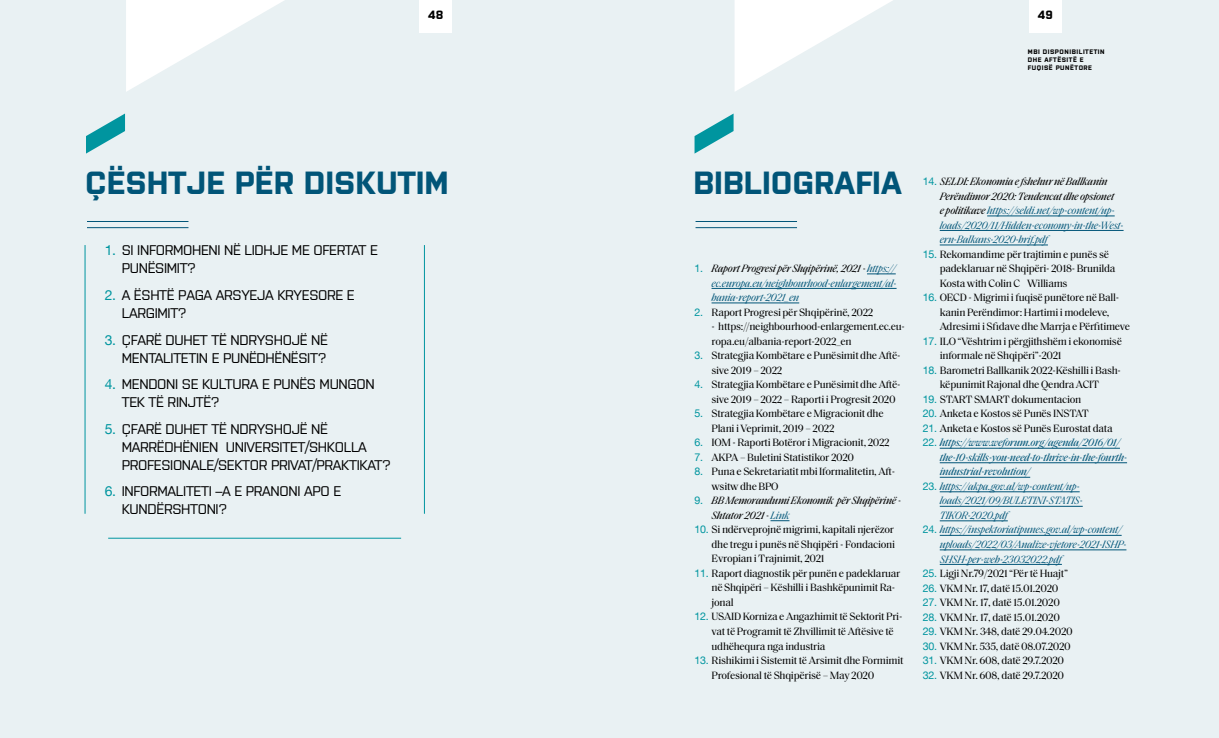
<style>
.page{position:relative;width:1219px;height:738px;background:#fff}
.page>*{position:absolute;margin:0;border:0;box-sizing:border-box;transform-origin:0 0}
.t1{font:700 32px "Purista";color:#015578}
.t2{font:500 14px/18px "Purista";letter-spacing:-.025em;color:#000}
.t3{font:700 12px "Purista";color:#000}
.t4{font:10.7px/14.5px "Saol Text";letter-spacing:-.025em;color:#000}
.t5{font:italic 10.7px/14.5px "Saol Text";letter-spacing:-.025em;color:#015578}
.t6{font:italic 10.7px/14.5px "Saol Text";letter-spacing:-.025em;color:#015578}
.t7{font:italic 10.7px/14.5px "Saol Text";letter-spacing:-.025em;color:#000}
.t8{font:700 6.5px/8px "Purista";letter-spacing:.08em;color:#000}
.s1{font-family:"Helvetica Neue LT Com";font-weight:400;color:#00959f}
.s2{font-family:"Helvetica Neue LT Com";font-style:normal;color:#00959f}
.s3{color:#000}
.s4{font-family:"Helvetica Neue LT Com";color:#00959f}
.s5{color:#015578}
</style>
<div class="page">
<div style="left:0;top:0;width:1219px;height:737px;background:#e9f1f3"></div>
<hr style="left:695px;top:221px;width:102px;height:1px;background:#015578">
<hr style="left:695px;top:227px;width:102px;height:1px;background:#015578">
<hr style="left:87px;top:221px;width:101px;height:1px;background:#015578">
<hr style="left:87px;top:227px;width:101px;height:1px;background:#015578">
<svg style="left:694px;top:113px;width:40px;height:40px"></svg>
<svg style="left:86px;top:113px;width:39px;height:40px"></svg>
<svg style="left:867px;top:273px;width:29px;height:1px"></svg>
<hr style="left:711px;top:288px;width:185px;height:1px;background:#015578">
<hr style="left:711px;top:302px;width:88px;height:1px;background:#015578">
<svg style="left:770px;top:520px;width:19px;height:1px"></svg>
<hr style="left:987px;top:215px;width:128px;height:1px;background:#015578">
<hr style="left:940px;top:230px;width:183px;height:1px;background:#015578">
<hr style="left:940px;top:244px;width:108px;height:1px;background:#015578">
<hr style="left:940px;top:447px;width:180px;height:1px;background:#015578">
<hr style="left:940px;top:462px;width:187px;height:1px;background:#015578">
<hr style="left:940px;top:476px;width:90px;height:1px;background:#015578">
<hr style="left:940px;top:491px;width:140px;height:1px;background:#015578">
<hr style="left:940px;top:505px;width:143px;height:1px;background:#015578">
<hr style="left:940px;top:520px;width:68px;height:1px;background:#015578">
<hr style="left:940px;top:534px;width:182px;height:1px;background:#015578">
<hr style="left:940px;top:549px;width:186px;height:1px;background:#015578">
<hr style="left:940px;top:563px;width:122px;height:1px;background:#015578">
<svg style="left:735px;top:0;width:158px;height:91px"></svg>
<svg style="left:126px;top:0;width:158px;height:92px"></svg>
<hr style="left:85px;top:245px;width:1px;height:268px;background:#00959f">
<hr style="left:424px;top:245px;width:1px;height:268px;background:#00959f">
<hr style="left:108px;top:537px;width:293px;height:1px;background:#00959f">
<div style="left:419px;top:0;width:33px;height:33px;background:#fff"></div>
<div style="left:1029px;top:0;width:33px;height:33px;background:#fff"></div>
<p class="t3" style="left:428px;top:6px;width:17px">48</p>
<p class="t3" style="left:1038px;top:6px;width:16px">49</p>
<p class="t8" style="left:1028px;top:47px;width:78px">MBI DISPONIBILITETIN<br>DHE AFTËSITË E<br>FUQISË PUNËTORE</p>
<h1 class="t1" style="left:85px;top:159px;width:365px">ÇËSHTJE PËR DISKUTIM</h1>
<h1 class="t1" style="left:694px;top:159px;width:210px">BIBLIOGRAFIA</h1>
<h2 class="t2" style="left:122px;top:240px;width:258px;text-indent:-17px"><span class="s1">1.</span> SI INFORMOHENI NË LIDHJE ME OFERTAT E<br>PUNËSIMIT?</h2>
<h2 class="t2" style="left:122px;top:285px;width:235px;text-indent:-17px"><span class="s1">2.</span> A ËSHTË PAGA ARSYEJA KRYESORE E<br>LARGIMIT?</h2>
<h2 class="t2" style="left:105px;top:329px;width:225px;text-align:right"><span class="s1">3.</span> ÇFARË DUHET TË NDRYSHOJË NË<br>MENTALITETIN E PUNËDHËNËSIT?</h2>
<h2 class="t2" style="left:122px;top:374px;width:254px;text-indent:-17px"><span class="s1">4.</span> MENDONI SE KULTURA E PUNËS MUNGON<br>TEK TË RINJTË?</h2>
<h2 class="t2" style="left:122px;top:418px;width:271px;text-indent:-17px"><span class="s1">5.</span> ÇFARË DUHET TË NDRYSHOJË NË<br>MARRËDHËNIEN UNIVERSITET/SHKOLLA<br>PROFESIONALE/SEKTOR PRIVAT/PRAKTIKAT?</h2>
<h2 class="t2" style="left:122px;top:481px;width:221px;text-indent:-17px"><span class="s1">6.</span> INFORMALITETI –A E PRANONI APO E<br>KUNDËRSHTONI?</h2>
<p class="t5" style="left:711px;top:260px;width:186px;text-align:justify;text-indent:-17px"><span class="s2">1.</span> <span class="s3">Raport Progresi për Shqipërinë, 2021 -</span> https:// ec.europa.eu/neighbourhood-enlargement/al&shy;bania-report-2021_en</p>
<p class="t4" style="left:694px;top:304px;width:180px"><span class="s4">2.</span> Raport Progresi për Shqipërinë, 2022</p>
<p class="t4" style="left:711px;top:318px;width:195px">- https://neighbourhood-enlargement.ec.eu&shy;ropa.eu/albania-report-2022_en</p>
<p class="t4" style="left:711px;top:347px;width:191px;text-indent:-17px"><span class="s4">3.</span> Strategjia Kombëtare e Punësimit dhe Aftë&shy;sive 2019 – 2022</p>
<p class="t4" style="left:711px;top:376px;width:191px;text-indent:-17px"><span class="s4">4.</span> Strategjia Kombëtare e Punësimit dhe Aftë&shy;sive 2019 – 2022 – Raporti i Progresit 2020</p>
<p class="t4" style="left:711px;top:405px;width:174px;text-indent:-17px"><span class="s4">5.</span> Strategjia Kombëtare e Migracionit dhe<br>Plani i Veprimit, 2019 – 2022</p>
<p class="t4" style="left:694px;top:434px;width:197px"><span class="s4">6.</span> IOM - Raporti Botëror i Migracionit, 2022</p>
<p class="t4" style="left:694px;top:449px;width:161px"><span class="s4">7.</span> AKPA – Buletini Statistikor 2020</p>
<p class="t4" style="left:711px;top:463px;width:185px;text-indent:-17px"><span class="s4">8.</span> Puna e Sekretariatit mbi Iformalitetin, Aft&shy;wsitw dhe BPO</p>
<p class="t7" style="left:711px;top:492px;width:191px;text-indent:-17px"><span class="s2">9.</span> BB Memorandumi Ekonomik për Shqipërinë -<br>Shtator 2021 - <span class="s5">Link</span></p>
<p class="t4" style="left:711px;top:521px;width:185px;text-align:justify;text-indent:-17px"><span class="s4">10.</span> Si ndërveprojnë migrimi, kapitali njerëzor dhe tregu i punës në Shqipëri - Fondacioni Evropian i Trajnimit, 2021</p>
<p class="t4" style="left:711px;top:565px;width:190px;text-indent:-17px"><span class="s4">11.</span> Raport diagnostik për punën e padeklaruar në Shqipëri – Këshilli i Bashkëpunimit Ra&shy;jonal</p>
<p class="t4" style="left:711px;top:608px;width:192px;text-indent:-17px"><span class="s4">12.</span> USAID Korniza e Angazhimit të Sektorit Pri&shy;vat të Programit të Zhvillimit të Aftësive të udhëhequra nga industria</p>
<p class="t4" style="left:711px;top:652px;width:193px;text-indent:-17px"><span class="s4">13.</span> Rishikimi i Sistemit të Arsimit dhe Formimit<br>Profesional të Shqipërisë – May 2020</p>
<p class="t5" style="left:940px;top:173px;width:185px;text-indent:-17px"><span class="s2">14.</span> <span class="s3">SELDI: Ekonomia e fshehur në Ballkanin Perëndimor 2020: Tendencat dhe opsionet<br>e politikave</span> https://seldi.net/wp-content/up&shy;loads/2020/11/Hidden-economy-in-the-West&shy;ern-Balkans-2020-brif.pdf</p>
<p class="t4" style="left:940px;top:246px;width:177px;text-indent:-17px"><span class="s4">15.</span> Rekomandime për trajtimin e punës së padeklaruar në Shqipëri- 2018- Brunilda<br>Kosta with Colin C Williams</p>
<p class="t4" style="left:940px;top:289px;width:192px;text-indent:-17px"><span class="s4">16.</span> OECD - Migrimi i fuqisë punëtore në Ball&shy;kanin Perëndimor: Hartimi i modeleve,<br>Adresimi i Sfidave dhe Marrja e Përfitimeve</p>
<p class="t4" style="left:940px;top:333px;width:184px;text-indent:-17px"><span class="s4">17.</span> ILO “Vështrim i përgjithshëm i ekonomisë informale në Shqipëri”-2021</p>
<p class="t4" style="left:923px;top:362px;width:200px;text-align:center"><span class="s4">18.</span> Barometri Ballkanik 2022-Këshilli i Bash&shy;këpunimit Rajonal dhe Qendra ACIT</p>
<p class="t4" style="left:923px;top:391px;width:160px"><span class="s4">19.</span> START SMART dokumentacion</p>
<p class="t4" style="left:923px;top:405px;width:168px"><span class="s4">20.</span> Anketa e Kostos së Punës INSTAT</p>
<p class="t4" style="left:923px;top:420px;width:191px"><span class="s4">21.</span> Anketa e Kostos së Punës Eurostat data</p>
<p class="t6" style="left:940px;top:434px;width:189px;text-indent:-17px"><span class="s2">22.</span> https://www.weforum.org/agenda/2016/01/ the-10-skills-you-need-to-thrive-in-the-fourth&shy;industrial-revolution/</p>
<p class="t5" style="left:940px;top:478px;width:144px;text-indent:-17px"><span class="s2">23.</span> https://akpa.gov.al/wp-content/up&shy;loads/2021/09/BULETINI-STATIS-<br>TIKOR-2020.pdf</p>
<p class="t5" style="left:940px;top:521px;width:188px;text-indent:-17px"><span class="s2">24.</span> https://inspektoriatipunes.gov.al/wp-content/ uploads/2022/03/Analize-vjetore-2021-ISHP-<br>SHSH-per-web-23032022.pdf</p>
<p class="t4" style="left:923px;top:565px;width:147px"><span class="s4">25.</span> Ligji Nr.79/2021 “Për të Huajt”</p>
<p class="t4" style="left:923px;top:579px;width:137px"><span class="s4">26.</span> VKM Nr. 17, datë 15.01.2020</p>
<p class="t4" style="left:923px;top:594px;width:139px"><span class="s4">27.</span> VKM Nr. 17, datë 15.01.2020</p>
<p class="t4" style="left:923px;top:608px;width:139px"><span class="s4">28.</span> VKM Nr. 17, datë 15.01.2020</p>
<p class="t4" style="left:923px;top:623px;width:152px"><span class="s4">29.</span> VKM Nr. 348, datë 29.04.2020</p>
<p class="t4" style="left:923px;top:637px;width:150px"><span class="s4">30.</span> VKM Nr. 535, datë 08.07.2020</p>
<p class="t4" style="left:923px;top:652px;width:143px"><span class="s4">31.</span> VKM Nr. 608, datë 29.7.2020</p>
<p class="t4" style="left:923px;top:666px;width:143px"><span class="s4">32.</span> VKM Nr. 608, datë 29.7.2020</p>
</div>
